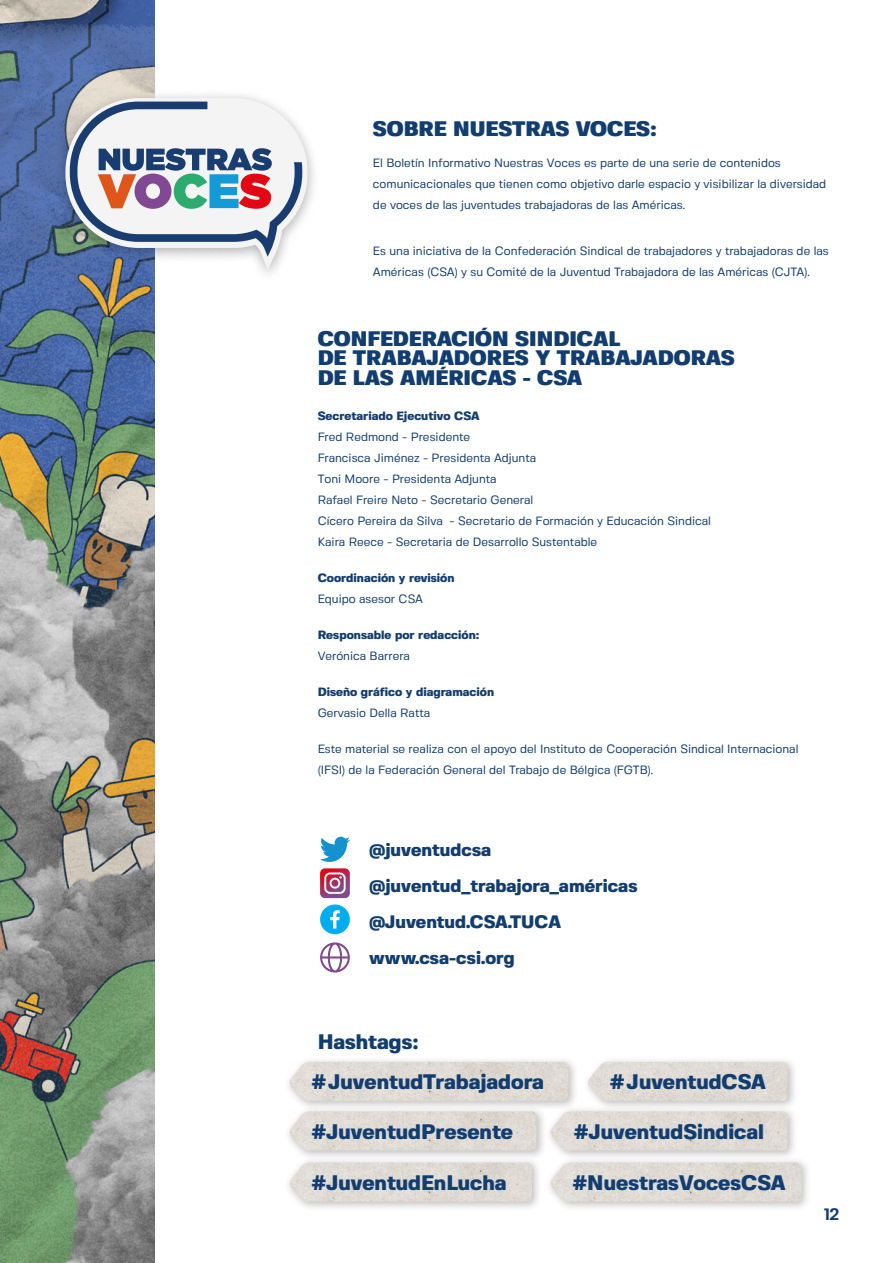
<style>
.page{position:relative;width:893px;height:1263px;background:#fff}
.page>*{position:absolute;margin:0;border:0;box-sizing:border-box;transform-origin:0 0}
.t1{font:800 21px "Fivo Sans";color:#123d70}
.t2{font:900 21px/19.5px "Fivo Sans";color:#123d70}
.t3{font:800 18px "Fivo Sans";color:#123d70}
.t4{font:700 16.5px "Fivo Sans";color:#123d70}
.t5{font:12px/21px "Fivo Sans";color:#123d70}
.t6{font:800 12px/21px "Fivo Sans";color:#123d70}
.s1{font-weight:800}
.s2{font-weight:400}
</style>
<div class="page">
<img style="left:0;top:0;width:154px;height:1262px">
<div style="left:582px;top:1056px;width:216px;height:55px;background:#231f20;opacity:.3"></div>
<img style="left:588px;top:1062px;width:200px;height:39px">
<div style="left:284px;top:1056px;width:295px;height:55px;background:#231f20;opacity:.3"></div>
<img style="left:289px;top:1062px;width:279px;height:39px">
<div style="left:545px;top:1105px;width:253px;height:56px;background:#231f20;opacity:.3"></div>
<img style="left:550px;top:1111px;width:238px;height:39px">
<div style="left:545px;top:1156px;width:267px;height:56px;background:#231f20;opacity:.3"></div>
<img style="left:550px;top:1162px;width:251px;height:39px">
<div style="left:284px;top:1105px;width:263px;height:56px;background:#231f20;opacity:.3"></div>
<img style="left:289px;top:1111px;width:247px;height:39px">
<div style="left:284px;top:1156px;width:258px;height:56px;background:#231f20;opacity:.3"></div>
<img style="left:289px;top:1162px;width:243px;height:39px">
<svg style="left:320px;top:942px;width:30px;height:30px"></svg>
<svg style="left:320px;top:837px;width:30px;height:25px"></svg>
<svg style="left:320px;top:868px;width:30px;height:30px"></svg>
<div style="left:320px;top:904px;width:30px;height:30px;background:#00aeef;border-radius:50%"></div>
<svg style="left:330px;top:910px;width:10px;height:18px"></svg>
<div style="left:53px;top:89px;width:267px;height:196px;background:#000;opacity:.3"></div>
<svg style="left:65px;top:98px;width:243px;height:172px"></svg>
<p class="t2" style="left:373px;top:119px;width:286px">SOBRE NUESTRAS VOCES:</p>
<p class="t5" style="left:373px;top:152px;width:455px">El Boletín Informativo Nuestras Voces es parte de una serie de contenidos comunicacionales que tienen como objetivo darle espacio y visibilizar la diversidad de voces de las juventudes trabajadoras de las Américas.</p>
<p class="t5" style="left:373px;top:241px;width:457px">Es una iniciativa de la Confederación Sindical de trabajadores y trabajadoras de las<br>Américas (CSA) y su Comité de la Juventud Trabajadora de las Américas (CJTA).</p>
<p class="t2" style="left:318px;top:329px;width:419px">CONFEDERACIÓN SINDICAL<br>DE TRABAJADORES Y TRABAJADORAS<br>DE LAS AMÉRICAS - CSA</p>
<p class="t5" style="left:318px;top:405px;width:395px"><span class="s1">Secretariado Ejecutivo CSA<br></span>Fred Redmond - Presidente<br>Francisca Jiménez - Presidenta Adjunta<br>Toni Moore - Presidenta Adjunta<br>Rafael Freire Neto - Secretario General<br>Cícero Pereira da Silva - Secretario de Formación y Educación Sindical Kaira Reece - Secretaria de Desarrollo Sustentable</p>
<p class="t6" style="left:318px;top:567px;width:138px">Coordinación y revisión<br><span class="s2">Equipo asesor CSA</span></p>
<p class="t6" style="left:318px;top:624px;width:163px">Responsable por redacción:<br><span class="s2">Verónica Barrera</span></p>
<p class="t6" style="left:318px;top:681px;width:178px">Diseño gráfico y diagramación<br><span class="s2">Gervasio Della Ratta</span></p>
<p class="t5" style="left:318px;top:738px;width:482px">Este material se realiza con el apoyo del Instituto de Cooperación Sindical Internacional (IFSI) de la Federación General del Trabajo de Bélgica (FGTB).</p>
<p class="t3" style="left:369px;top:839px;width:124px">@juventudcsa</p>
<p class="t3" style="left:369px;top:875px;width:270px">@juventud_trabajora_américas</p>
<p class="t3" style="left:369px;top:911px;width:194px">@Juventud.CSA.TUCA</p>
<p class="t3" style="left:369px;top:947px;width:147px">www.csa-csi.org</p>
<p class="t1" style="left:318px;top:1029px;width:103px">Hashtags:</p>
<p class="t1" style="left:311px;top:1069px;width:234px">#JuventudTrabajadora</p>
<p class="t1" style="left:610px;top:1069px;width:158px">#JuventudCSA</p>
<p class="t1" style="left:574px;top:1118px;width:192px">#JuventudSindical</p>
<p class="t1" style="left:572px;top:1170px;width:215px">#NuestrasVocesCSA</p>
<p class="t1" style="left:311px;top:1118px;width:203px">#JuventudPresente</p>
<p class="t1" style="left:311px;top:1170px;width:197px">#JuventudEnLucha</p>
<h3 class="t4" style="left:824px;top:1204px;width:16px">12</h3>
</div>
